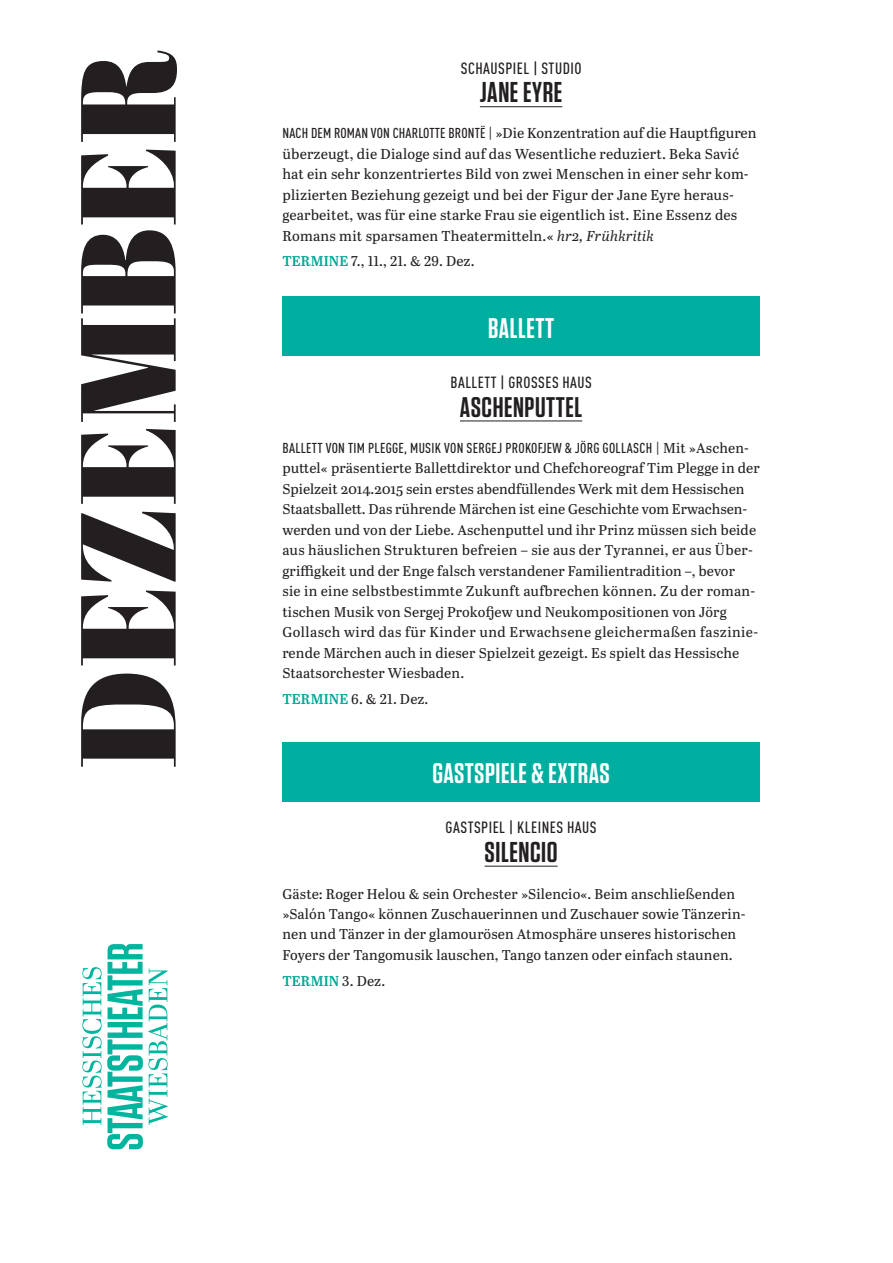
<style>
.page{position:relative;width:893px;height:1263px;background:#fff}
.page>*{position:absolute;margin:0;border:0;box-sizing:border-box;transform-origin:0 0}
.t1{font:900 135px "Abril Display";letter-spacing:.02em;color:#231f20}
.t2{font:600 28.65px "Tungsten";letter-spacing:.02em;color:#231f20}
.t3{font:600 28.35px "Tungsten";letter-spacing:.02em;color:#fff}
.t4{font:600 28.35px "Tungsten";letter-spacing:.02em;color:#231f20}
.t5{font:500 condensed 16.05px "DIN Pro";letter-spacing:.03em;color:#231f20}
.t6{font:500 condensed 15.9px "DIN Pro";letter-spacing:.03em;color:#231f20}
.t7{font:14.25px/20.5px "Abril Text";letter-spacing:.01em;color:#231f20}
.t8{font:500 condensed 14.25px "DIN Pro";letter-spacing:.02em;color:#231f20}
.t9{font:600 14.25px "Abril Text";letter-spacing:.01em;color:#00a796}
.s1{font-family:"DIN Pro";font-weight:500;font-stretch:condensed}
.s2{font-style:italic}
.s3{font-weight:600;color:#00a796}
.s4{font-family:"Abril Text";font-weight:400;font-stretch:normal}
.s5{font-weight:400;color:#231f20}
</style>
<div class="page">
<svg style="left:82px;top:944px;width:86px;height:205px"></svg>
<hr style="left:480px;top:106px;width:82px;height:1px;background:#231f20">
<hr style="left:460px;top:420px;width:122px;height:1px;background:#231f20">
<hr style="left:485px;top:866px;width:73px;height:1px;background:#231f20">
<div style="left:282px;top:742px;width:478px;height:59px;background:#00ae9f"></div>
<div style="left:282px;top:296px;width:478px;height:60px;background:#00ae9f"></div>
<h1 class="t1" style="left:32px;top:767px;width:718px;rotate:-90deg">DEZEMBER</h1>
<p class="t5" style="left:461px;top:56px;width:122px">SCHAUSPIEL | STUDIO</p>
<h2 class="t2" style="left:480px;top:77px;width:84px">JANE EYRE</h2>
<p class="t7" style="left:282px;top:122px;width:476px"><span class="s1">NACH DEM ROMAN VON CHARLOTTE BRONTË</span> | »Die Konzentration auf die Hauptfiguren überzeugt, die Dialoge sind auf das Wesentliche reduziert. Beka Savić hat ein sehr konzentriertes Bild von zwei Menschen in einer sehr kom&shy;plizierten Beziehung gezeigt und bei der Figur der Jane Eyre heraus&shy;gearbeitet, was für eine starke Frau sie eigentlich ist. Eine Essenz des Romans mit sparsamen Theatermitteln.« <span class="s2">hr2, Frühkritik</span></p>
<p class="t7" style="left:282px;top:250px;width:194px"><span class="s3">TERMINE</span> 7., 11., 21. &amp; 29. Dez.</p>
<h3 class="t3" style="left:488px;top:313px;width:67px">BALLETT</h3>
<p class="t6" style="left:450px;top:371px;width:143px">BALLETT | GROSSES HAUS</p>
<h3 class="t4" style="left:460px;top:392px;width:124px">ASCHENPUTTEL</h3>
<p class="t8" style="left:282px;top:437px;width:468px">BALLETT VON TIM PLEGGE, MUSIK VON SERGEJ PROKOFJEW &amp; JÖRG GOLLASCH <span class="s4">| Mit »Aschen-</span></p>
<p class="t7" style="left:282px;top:457px;width:479px">puttel« präsentierte Ballettdirektor und Chefchoreograf Tim Plegge in der Spielzeit 2014.2015 sein erstes abendfüllendes Werk mit dem Hessischen Staatsballett. Das rührende Märchen ist eine Geschichte vom Erwachsen&shy;werden und von der Liebe. Aschenputtel und ihr Prinz müssen sich beide aus häuslichen Strukturen befreien – sie aus der Tyrannei, er aus Über&shy;griffigkeit und der Enge falsch verstandener Familientradition –, bevor<br>sie in eine selbstbestimmte Zukunft aufbrechen können. Zu der roman&shy;tischen Musik von Sergej Prokofjew und Neukompositionen von Jörg Gollasch wird das für Kinder und Erwachsene gleichermaßen faszinie&shy;rende Märchen auch in dieser Spielzeit gezeigt. Es spielt das Hessische Staatsorchester Wiesbaden.</p>
<p class="t7" style="left:282px;top:688px;width:148px"><span class="s3">TERMINE</span> 6. &amp; 21. Dez.</p>
<h3 class="t3" style="left:432px;top:758px;width:179px">GASTSPIELE &amp; EXTRAS</h3>
<p class="t5" style="left:446px;top:815px;width:153px">GASTSPIEL | KLEINES HAUS</p>
<h2 class="t2" style="left:485px;top:837px;width:75px">SILENCIO</h2>
<p class="t7" style="left:282px;top:882px;width:465px">Gäste: Roger Helou &amp; sein Orchester »Silencio«. Beim anschließenden »Salón Tango« können Zuschauerinnen und Zuschauer sowie Tänzerin&shy;nen und Tänzer in der glamourösen Atmosphäre unseres historischen Foyers der Tangomusik lauschen, Tango tanzen oder einfach staunen.</p>
<p class="t9" style="left:282px;top:970px;width:104px">TERMIN <span class="s5">3. Dez.</span></p>
</div>
